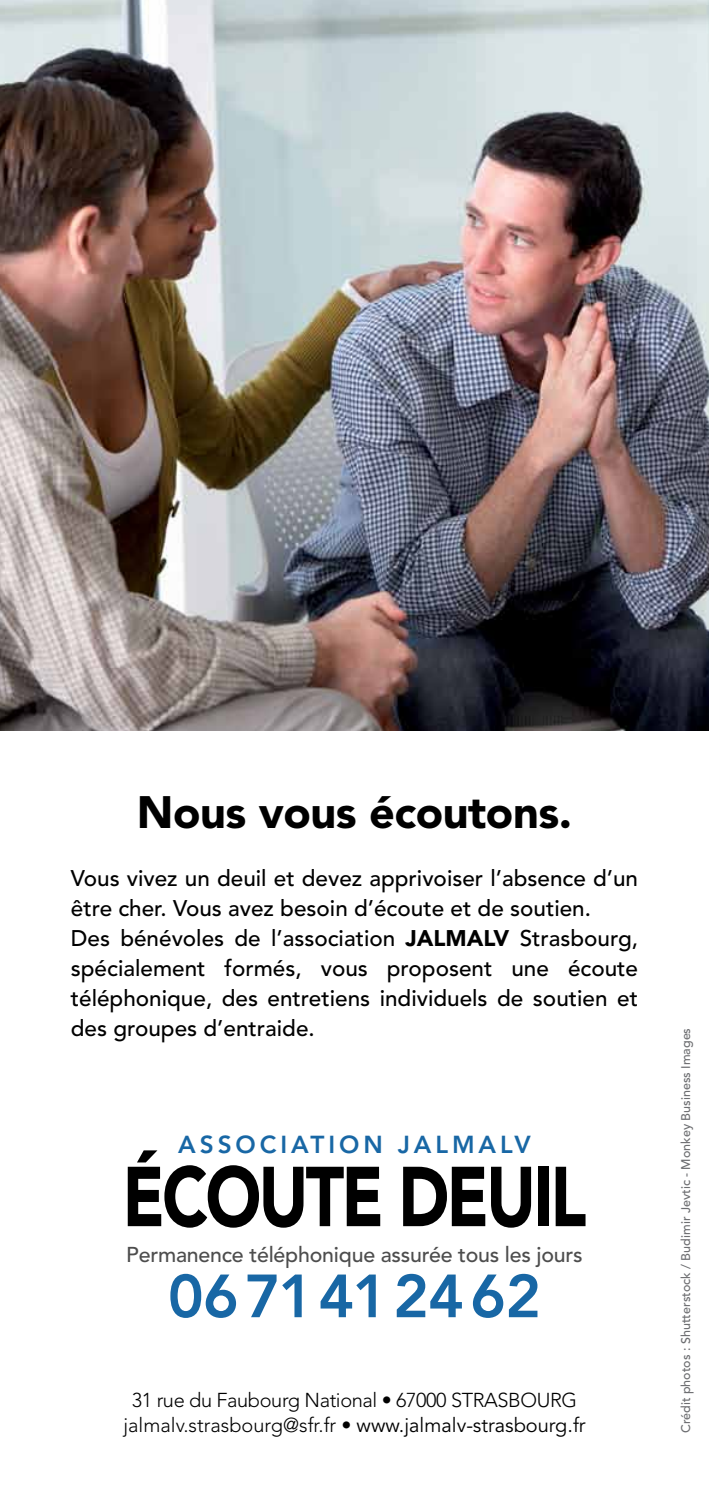
<style>
.page{position:relative;width:709px;height:1489px;background:#fff}
.page>*{position:absolute;margin:0;border:0;box-sizing:border-box;transform-origin:0 0}
.t1{font:900 83.75px "Avenir LT Std";letter-spacing:-.04em;color:#000;scale:.8 1}
.t2{font:800 60.25px "Avenir LT Std";letter-spacing:-.01em;color:#1867a5}
.t3{font:900 45px "Avenir LT Std";letter-spacing:-.01em;color:#000}
.t4{font:800 24.5px "Avenir LT Std";letter-spacing:.16em;color:#1867a5}
.t5{font:500 22.5px/30px "Avenir LT Std";color:#000}
.t6{font:500 21.25px "Avenir LT Std";letter-spacing:-.01em;color:#4d4d4d}
.t7{font:300 20px/25px "Avenir LT Std";letter-spacing:-.02em;color:#000;text-align:center}
.t8{font:500 12.5px "Avenir LT Std";color:#6d6e71}
.s1{font-weight:900}
.s2{font-weight:400}
</style>
<div class="page">
<img style="left:0;top:0;width:709px;height:730px">
<h3 class="t3" style="left:137px;top:785px;width:437px">Nous vous écoutons.</h3>
<p class="t5" style="left:71px;top:863px;width:568px">Vous vivez un deuil et devez apprivoiser l’absence d’un être cher. Vous avez besoin d’écoute et de soutien.<br>Des bénévoles de l’association <span class="s1">JALMALV</span> Strasbourg, spécialement formés, vous proposent une écoute téléphonique, des entretiens individuels de soutien et des groupes d’entraide.</p>
<p class="t4" style="left:178px;top:1129px;width:354px">ASSOCIATION JALMALV</p>
<h1 class="t1" style="left:122px;top:1146px;width:581px">ÉCOUTE DEUIL</h1>
<p class="t6" style="left:126px;top:1242px;width:458px">Permanence téléphonique assurée tous les jours</p>
<h2 class="t2" style="left:168px;top:1260px;width:374px">0671412462</h2>
<p class="t7" style="left:123px;top:1387px;width:463px">31 rue du Faubourg National • 67000 STRASBOURG jalmalv.strasbourg@sfr.fr • <span class="s2">www.jalmalv-strasbourg.fr</span></p>
<p class="t8" style="left:678px;top:1432px;width:406px;rotate:-90deg">Crédit photos : Shutterstock / Budimir Jevtic - Monkey Business Images</p>
</div>
